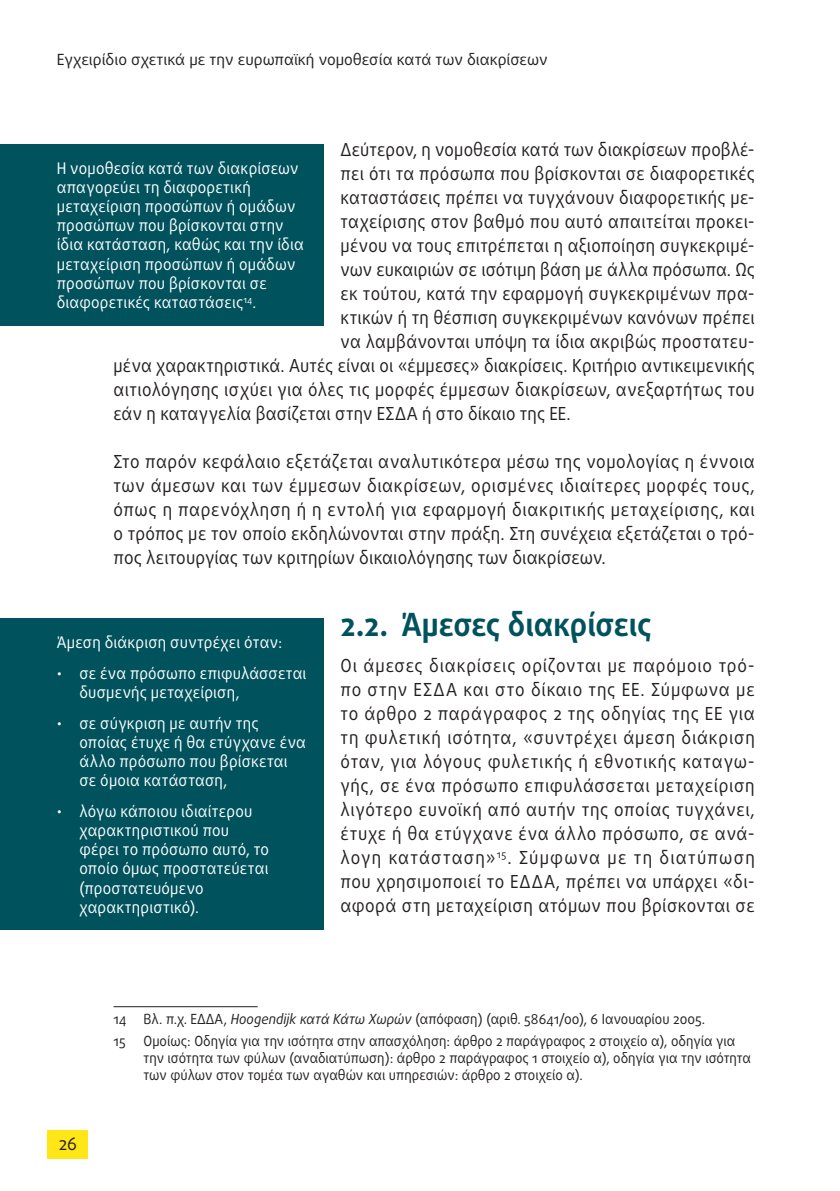
<style>
.page{position:relative;width:840px;height:1191px;background:#fff}
.page>*{position:absolute;margin:0;border:0;box-sizing:border-box;transform-origin:0 0}
.h2_-_subheader{font:700 32px "Daxline Pro";letter-spacing:-.005em;color:#00525d;scale:.94 1}
.body{font:18px/24px "Daxline Pro";letter-spacing:.015em;color:#231f20;text-align:justify;scale:.94 1}
.body-2{font:18px "Daxline Pro";letter-spacing:.015em;color:#231f20;scale:.93 1}
.opinion_box{font:16px/19.2px "Daxline Pro";letter-spacing:.015em;color:#fff;scale:.94 1}
.t1{font:15.4px "Daxline Pro";color:#231f20}
.footnote{font:14px/17px "Daxline Pro";color:#231f20;scale:.94 1}
.s1{font-style:italic}
</style>
<div class="page">
<div style="left:48px;top:1130px;width:40px;height:29px;background:#ffe616"></div>
<hr style="left:113px;top:1006px;width:144px;height:1px;background:#231f20">
<div style="left:0;top:618px;width:323px;height:311px;background:#00525d"></div>
<div style="left:0;top:144px;width:323px;height:181px;background:#00525d"></div>
<p class="t1" style="left:57px;top:49px;width:492px">Εγχειρίδιο σχετικά με την ευρωπαϊκή νομοθεσία κατά των διακρίσεων</p>
<p class="body-2" style="left:340px;top:138px;width:447px">Δεύτερον, η νομοθεσία κατά των διακρίσεων προβλέ‑</p>
<p class="body-2" style="left:340px;top:162px;width:446px">πει ότι τα πρόσωπα που βρίσκονται σε διαφορετικές</p>
<p class="body-2" style="left:340px;top:186px;width:447px">καταστάσεις πρέπει να τυγχάνουν διαφορετικής με‑</p>
<p class="body-2" style="left:340px;top:210px;width:447px">ταχείρισης στον βαθμό που αυτό απαιτείται προκει‑</p>
<p class="body-2" style="left:340px;top:234px;width:447px">μένου να τους επιτρέπεται η αξιοποίηση συγκεκριμέ‑</p>
<p class="body-2" style="left:340px;top:258px;width:447px">νων ευκαιριών σε ισότιμη βάση με άλλα πρόσωπα. Ως</p>
<p class="body-2" style="left:340px;top:282px;width:447px">εκ τούτου, κατά την εφαρμογή συγκεκριμένων πρα‑</p>
<p class="body-2" style="left:340px;top:306px;width:446px">κτικών ή τη θέσπιση συγκεκριμένων κανόνων πρέπει</p>
<p class="body-2" style="left:340px;top:330px;width:447px">να λαμβάνονται υπόψη τα ίδια ακριβώς προστατευ‑</p>
<p class="body-2" style="left:113px;top:354px;width:690px">μένα χαρακτηριστικά. Αυτές είναι οι «έμμεσες» διακρίσεις. Κριτήριο αντικειμενικής</p>
<p class="body-2" style="left:113px;top:378px;width:690px">αιτιολόγησης ισχύει για όλες τις μορφές έμμεσων διακρίσεων, ανεξαρτήτως του</p>
<p class="body-2" style="left:113px;top:402px;width:493px">εάν η καταγγελία βασίζεται στην ΕΣΔΑ ή στο δίκαιο της ΕΕ.</p>
<p class="body" style="left:113px;top:450px;width:683px">Στο παρόν κεφάλαιο εξετάζεται αναλυτικότερα μέσω της νομολογίας η έννοια των άμεσων και των έμμεσων διακρίσεων, ορισμένες ιδιαίτερες μορφές τους, όπως η παρενόχληση ή η εντολή για εφαρμογή διακριτικής μεταχείρισης, και ο τρόπος με τον οποίο εκδηλώνονται στην πράξη. Στη συνέχεια εξετάζεται ο τρό‑ πος λειτουργίας των κριτηρίων δικαιολόγησης των διακρίσεων.</p>
<p class="opinion_box" style="left:57px;top:158px;width:264px">Η νομοθεσία κατά των διακρίσεων απαγορεύει τη διαφορετική μεταχείριση προσώπων ή ομάδων προσώπων που βρίσκονται στην ίδια κατάσταση, καθώς και την ίδια μεταχείριση προσώπων ή ομάδων προσώπων που βρίσκονται σε διαφορετικές καταστάσεις<sup>14</sup>.</p>
<p class="opinion_box" style="left:57px;top:633px;width:241px">Άμεση διάκριση συντρέχει όταν:</p>
<p class="opinion_box" style="left:79px;top:663px;width:243px;text-indent:-23px">• σε ένα πρόσωπο επιφυλάσσεται δυσμενής μεταχείριση,</p>
<p class="opinion_box" style="left:79px;top:713px;width:242px;text-indent:-23px">• σε σύγκριση με αυτήν της οποίας έτυχε ή θα ετύγχανε ένα άλλο πρόσωπο που βρίσκεται σε όμοια κατάσταση,</p>
<p class="opinion_box" style="left:79px;top:801px;width:203px;text-indent:-23px">• λόγω κάποιου ιδιαίτερου χαρακτηριστικού που φέρει το πρόσωπο αυτό, το οποίο όμως προστατεύεται (προστατευόμενο χαρακτηριστικό).</p>
<p class="h2_-_subheader" style="left:340px;top:603px;width:332px">2.2. Άμεσες διακρίσεις</p>
<p class="body" style="left:340px;top:654px;width:442px">Οι άμεσες διακρίσεις ορίζονται με παρόμοιο τρό‑ πο στην ΕΣΔΑ και στο δίκαιο της ΕΕ. Σύμφωνα με το άρθρο 2 παράγραφος 2 της οδηγίας της ΕΕ για τη φυλετική ισότητα, «συντρέχει άμεση διάκριση όταν, για λόγους φυλετικής ή εθνοτικής καταγω‑ γής, σε ένα πρόσωπο επιφυλάσσεται μεταχείριση λιγότερο ευνοϊκή από αυτήν της οποίας τυγχάνει, έτυχε ή θα ετύγχανε ένα άλλο πρόσωπο, σε ανά‑ λογη κατάσταση»<sup>15</sup>. Σύμφωνα με τη διατύπωση που χρησιμοποιεί το ΕΔΔΑ, πρέπει να υπάρχει «δι‑ αφορά στη μεταχείριση ατόμων που βρίσκονται σε</p>
<p class="body" style="left:59px;top:1131px;width:21px">26</p>
<p class="footnote" style="left:113px;top:1010px;width:630px">14 Βλ. π.χ. ΕΔΔΑ, <span class="s1">Hoogendijk κατά Κάτω Χωρών</span> (απόφαση) (αριθ. 58641/00), 6 Ιανουαρίου 2005.</p>
<p class="footnote" style="left:113px;top:1033px;width:14px">15</p>
<p class="footnote" style="left:143px;top:1033px;width:647px">Ομοίως: Οδηγία για την ισότητα στην απασχόληση: άρθρο 2 παράγραφος 2 στοιχείο α), οδηγία για την ισότητα των φύλων (αναδιατύπωση): άρθρο 2 παράγραφος 1 στοιχείο α), οδηγία για την ισότητα των φύλων στον τομέα των αγαθών και υπηρεσιών: άρθρο 2 στοιχείο α).</p>
</div>
